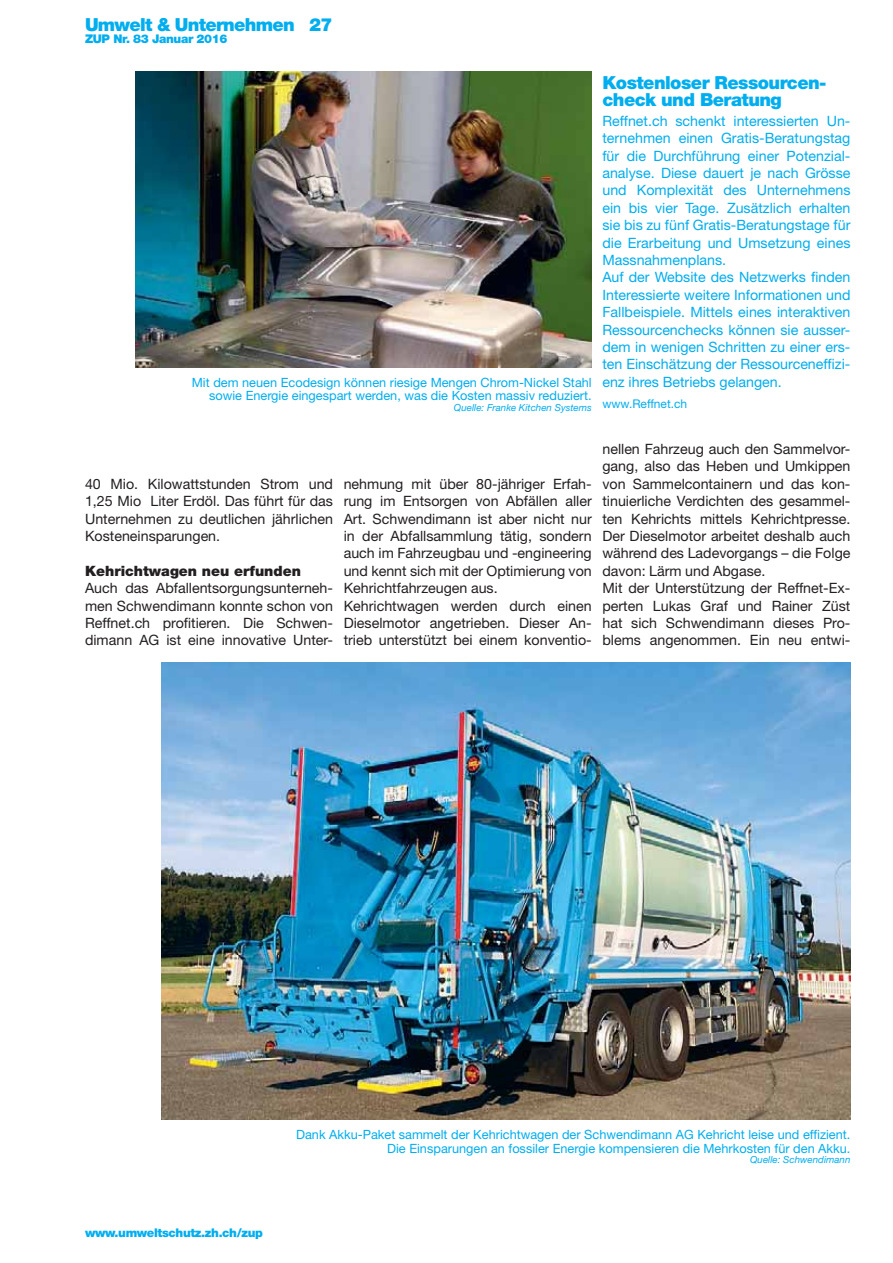
<style>
.page{position:relative;width:893px;height:1263px;background:#fff}
.page>*{position:absolute;margin:0;border:0;box-sizing:border-box;transform-origin:0 0}
.t1{font:900 18px/17.2px "Helvetica Neue LT Std";letter-spacing:-.03em;color:#00aeef}
.t2{font:14.25px/17.4px "Helvetica Neue LT Std";color:#231f20;text-align:justify}
.t3{font:14.25px/17.4px "Helvetica Neue LT Std";color:#00aeef}
.t4{font:900 14.25px "Helvetica Neue LT Std";color:#231f20}
.t5{font:12.75px/13.5px "Helvetica Neue LT Std";color:#00aeef;text-align:right}
.t6{font:900 12px "Helvetica Neue LT Std";letter-spacing:-.03em;color:#00aeef}
.t7{font:12px "Helvetica Neue LT Std";color:#00aeef}
.t8{font:italic 9.75px "Helvetica Neue LT Std";color:#00aeef}
</style>
<div class="page">
<img style="left:162px;top:663px;width:688px;height:456px">
<img style="left:136px;top:71px;width:456px;height:296px">
<p class="t1" style="left:85px;top:18px;width:249px">Umwelt &amp; Unternehmen 27</p>
<p class="t6" style="left:85px;top:35px;width:144px">ZUP Nr. 83 Januar 2016</p>
<p class="t5" style="left:192px;top:375px;width:401px">Mit dem neuen Ecodesign können riesige Mengen Chrom-Nickel Stahl sowie Energie eingespart werden, was die Kosten massiv reduziert.</p>
<p class="t8" style="left:454px;top:404px;width:139px">Quelle: Franke Kitchen Systems</p>
<p class="t1" style="left:602px;top:76px;width:226px">Kostenloser Ressourcen&shy;check und Beratung</p>
<p class="t3" style="left:602px;top:112px;width:250px">Reffnet.ch schenkt interessierten Un&shy;ternehmen einen Gratis-Beratungstag für die Durchführung einer Potenzial&shy;analyse. Diese dauert je nach Grösse und Komplexität des Unternehmens ein bis vier Tage. Zusätzlich erhalten sie bis zu fünf Gratis-Beratungstage für die Erarbeitung und Umsetzung eines Massnahmenplans.<br>Auf der Website des Netzwerks finden Interessierte weitere Informationen und Fallbeispiele. Mittels eines interaktiven Ressourcenchecks können sie ausser&shy;dem in wenigen Schritten zu einer ers&shy;ten Einschätzung der Ressourceneffizi&shy;enz ihres Betriebs gelangen.</p>
<p class="t7" style="left:602px;top:397px;width:86px">www.Reffnet.ch</p>
<p class="t2" style="left:85px;top:475px;width:250px">40 Mio. Kilowattstunden Strom und 1,25 Mio Liter Erdöl. Das führt für das Unternehmen zu deutlichen jährlichen Kosten einsparungen.</p>
<p class="t4" style="left:85px;top:566px;width:217px">Kehrichtwagen neu erfunden</p>
<p class="t2" style="left:85px;top:579px;width:250px">Auch das Abfallentsorgungsunterneh&shy;men Schwendimann konnte schon von Reffnet.ch profitieren. Die Schwen&shy;dimann AG ist eine innovative Unter-</p>
<p class="t2" style="left:344px;top:475px;width:250px;text-align:left">nehmung mit über 80-jähriger Erfah&shy;rung im Entsorgen von Abfällen aller Art. Schwendimann ist aber nicht nur in der Abfallsammlung tätig, sondern auch im Fahrzeugbau und -engineering und kennt sich mit der Optimierung von Kehrichtfahrzeugen aus.<br>Kehrichtwagen werden durch einen Dieselmotor angetrieben. Dieser An&shy;trieb unterstützt bei einem konventio-</p>
<p class="t2" style="left:602px;top:440px;width:250px;text-align:left">nellen Fahrzeug auch den Sammelvor&shy;gang, also das Heben und Umkippen von Sammelcontainern und das kon&shy;tinuierliche Verdichten des gesammel&shy;ten Kehrichts mittels Kehrichtpresse.<br>Der Dieselmotor arbeitet deshalb auch während des Ladevorgangs – die Folge davon: Lärm und Abgase.<br>Mit der Unterstützung der Reffnet-Ex&shy;perten Lukas Graf und Rainer Züst hat sich Schwendimann dieses Pro&shy;blems angenommen. Ein neu entwi-</p>
<p class="t6" style="left:85px;top:1228px;width:179px">www.umweltschutz.zh.ch/zup</p>
<p class="t5" style="left:296px;top:1127px;width:556px">Dank Akku-Paket sammelt der Kehrichtwagen der Schwendimann AG Kehricht leise und effizient.<br>Die Einsparungen an fossiler Energie kompensieren die Mehrkosten für den Akku.</p>
<p class="t8" style="left:750px;top:1156px;width:102px">Quelle: Schwendimann</p>
</div>
